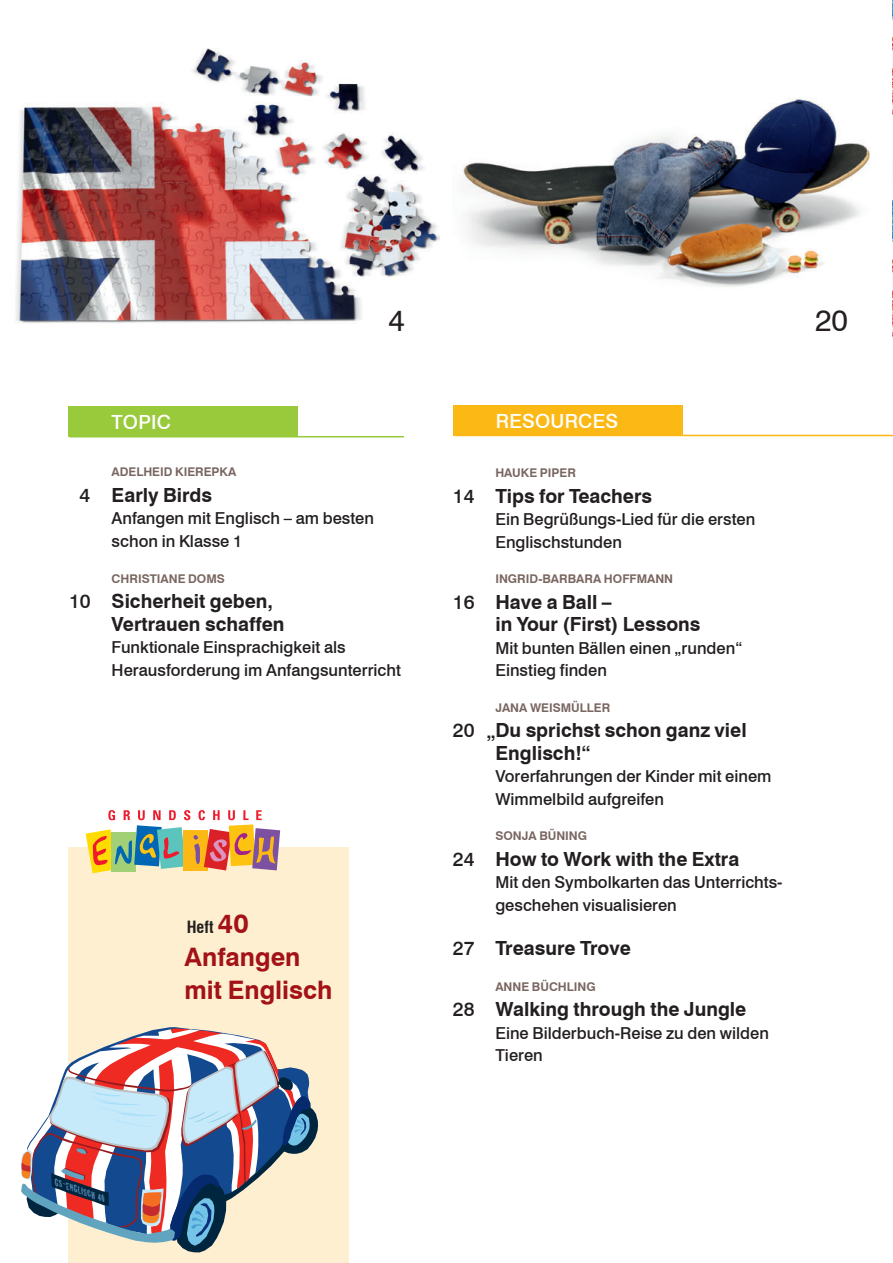
<style>
.page{position:relative;width:893px;height:1263px;background:#fff}
.page>*{position:absolute;margin:0;border:0;box-sizing:border-box;transform-origin:0 0}
.t1{font:30px "Swiss 721 BT";color:#231f20}
.t2{font:700 25.5px/33px "Swiss 721 BT";color:#a21217}
.t3{font:700 19.5px/22.5px "Swiss 721 BT";color:#231f20}
.t4{font:500 19.5px "Swiss 721 BT";letter-spacing:.01em;color:#fff}
.t5{font:500 16.5px/22.5px "Swiss 721 BT";color:#231f20}
.t6{font:700 condensed 16.5px "Swiss 721 BT";color:#231f20}
.t7{font:700 12px "Swiss 721 BT";color:#796660}
.t8{font:italic 9.6px "Cracked";color:#5889b7}
.s1{font-weight:500}
.s2{font-stretch:normal;font-size:27px;color:#a21217}
</style>
<div class="page">
<img style="left:892px;top:1px;width:1px;height:338px">
<img style="left:463px;top:98px;width:407px;height:189px">
<img style="left:15px;top:48px;width:425px;height:276px">
<div style="left:69px;top:407px;width:229px;height:30px;background:#99ca3b"></div>
<div style="left:453px;top:405px;width:229px;height:31px;background:#fcb814"></div>
<hr style="left:455px;top:435px;width:438px;height:1px;background:#fcb814">
<hr style="left:69px;top:436px;width:335px;height:1px;background:#99ca3b">
<div style="left:68px;top:847px;width:281px;height:416px;background:#feefd0"></div>
<svg style="left:86px;top:810px;width:194px;height:63px"></svg>
<svg style="left:21px;top:1028px;width:297px;height:225px"></svg>
<h1 class="t1" style="left:388px;top:302px;width:18px">4</h1>
<h1 class="t1" style="left:815px;top:302px;width:34px">20</h1>
<p class="t4" style="left:111px;top:411px;width:61px">Topic</p>
<p class="t4" style="left:496px;top:409px;width:124px">RESoURcES</p>
<p class="t7" style="left:112px;top:465px;width:126px">adelheid kierepka</p>
<p class="t3" style="left:80px;top:484px;width:134px"><span class="s1">4</span> early Birds</p>
<p class="t5" style="left:112px;top:507px;width:264px">Anfangen mit Englisch – am besten schon in Klasse 1</p>
<p class="t7" style="left:112px;top:571px;width:115px">christiane doms</p>
<p class="t3" style="left:112px;top:590px;width:174px;text-indent:-43px"><span class="s1">10</span> sicherheit geben,<br>Vertrauen schaffen</p>
<p class="t5" style="left:112px;top:636px;width:291px">Funktionale Einsprachigkeit als<br>Herausforderung im Anfangsunterricht</p>
<p class="t8" style="left:59px;top:1174px;width:54px;rotate:20deg">GS-ENGLISCH 40</p>
<p class="t6" style="left:187px;top:917px;width:64px">Heft <span class="s2">40</span></p>
<h2 class="t2" style="left:185px;top:940px;width:149px">anfangen mit englisch</h2>
<p class="t7" style="left:495px;top:466px;width:82px">hauke piper</p>
<p class="t3" style="left:453px;top:484px;width:201px"><span class="s1">14</span> tips for teachers</p>
<p class="t5" style="left:495px;top:508px;width:261px">Ein Begrüßungs-Lied für die ersten<br>Englischstunden</p>
<p class="t7" style="left:495px;top:572px;width:179px">ingrid-BarBara hoffmann</p>
<p class="t3" style="left:495px;top:590px;width:207px;text-indent:-43px"><span class="s1">16</span> have a Ball –<br>in Your (first) lessons</p>
<p class="t5" style="left:495px;top:636px;width:248px">Mit bunten Bällen einen „runden“<br>Einstieg finden</p>
<p class="t7" style="left:495px;top:700px;width:116px">Jana Weismüller</p>
<p class="t3" style="left:495px;top:719px;width:253px;text-indent:-43px"><span class="s1">20</span> du sprichst schon ganz viel englisch!“</p>
<p class="t5" style="left:495px;top:765px;width:278px">Vorerfahrungen der Kinder mit einem<br>Wimmelbild aufgreifen</p>
<p class="t7" style="left:495px;top:829px;width:93px">sonJa Büning</p>
<p class="t3" style="left:453px;top:847px;width:288px"><span class="s1">24</span> how to Work with the extra</p>
<p class="t5" style="left:495px;top:871px;width:289px">Mit den Symbolkarten das Unterrichts&shy;geschehen visualisieren</p>
<p class="t3" style="left:453px;top:937px;width:179px"><span class="s1">27</span> treasure trove</p>
<p class="t7" style="left:495px;top:979px;width:102px">anne Büchling</p>
<p class="t3" style="left:453px;top:998px;width:295px"><span class="s1">28</span> Walking through the Jungle</p>
<p class="t5" style="left:495px;top:1021px;width:275px">Eine Bilderbuch-Reise zu den wilden<br>Tieren</p>
<p class="t3" style="left:487px;top:719px;width:10px">„</p>
</div>
